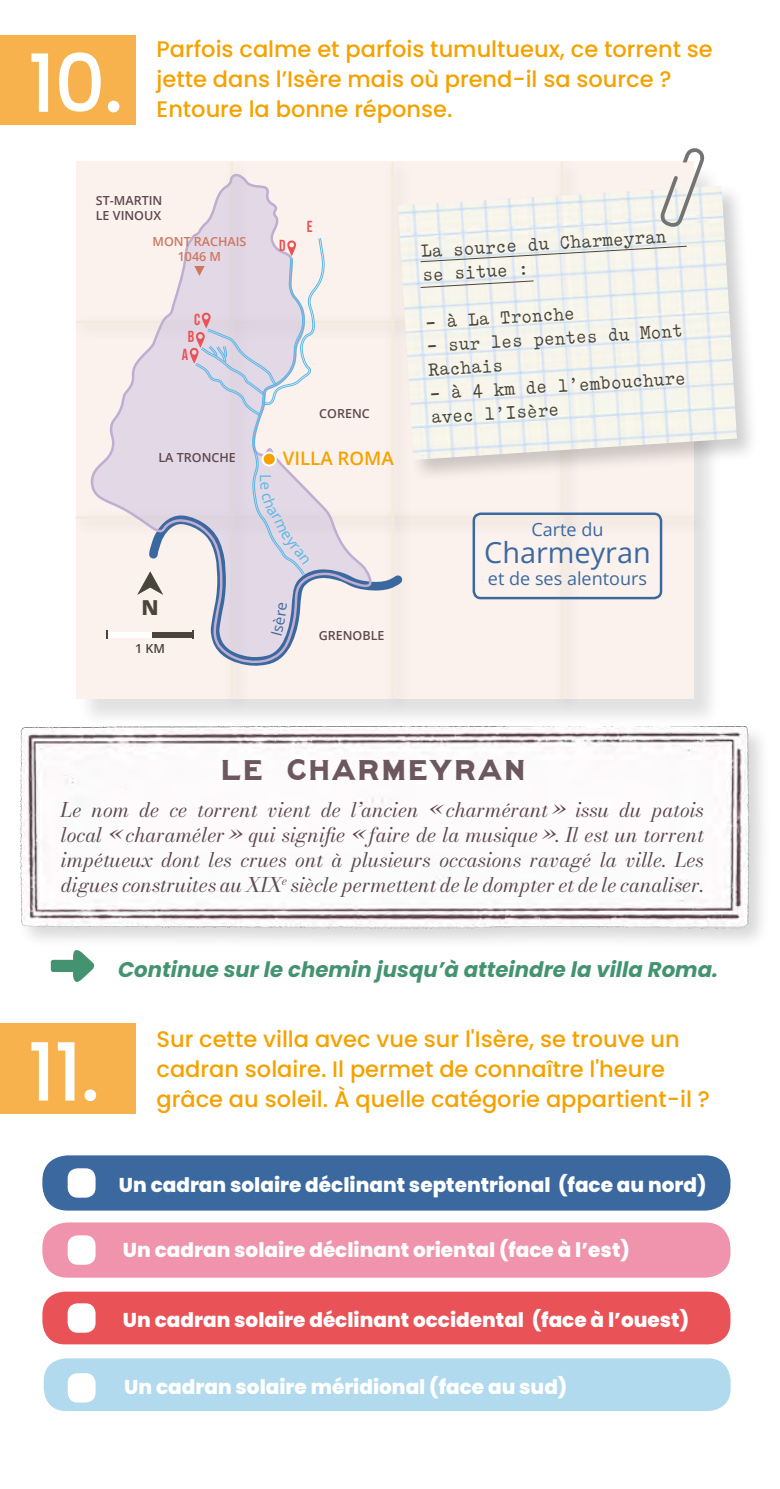
<style>
.page{position:relative;width:780px;height:1489px;background:#fff}
.page>*{position:absolute;margin:0;border:0;box-sizing:border-box;transform-origin:0 0}
.t1{font:500 80px "Poppins";color:#fff}
.t2{font:29px "Antique";letter-spacing:.07em;color:#6c575e}
.t3{font:28.75px "Open Sans";color:#3b699f}
.t4{font:500 22.5px/30px "Poppins";color:#f5a200}
.t5{font:italic 700 21.25px "Poppins";color:#439370}
.t6{font:800 20.5px "Open Sans";color:#49453a}
.t7{font:italic 20px/25px "Bodoni Moda";color:#5d484e;text-align:justify}
.t8{font:800 20px "Poppins";color:#fff}
.t9{font:600 18.75px "Open Sans";color:#f5a200}
.t10{font:18px "Open Sans";color:#3b699f}
.t11{font:17.5px/24.5px "am type 1";color:#49453a}
.t12{font:16px "Bebas Neue";color:#e95358}
.t13{font:600 12.5px/15px "Open Sans";color:#5d484e}
.t14{font:600 12.5px/15px "Open Sans";color:#cf775e;text-align:center}
.t15{font:600 12.5px "Open Sans";color:#49453a}
</style>
<div class="page">
<div style="left:17px;top:723px;width:754px;height:227px;background:#fafafa"></div>
<img style="left:20px;top:726px;width:740px;height:211px">
<div style="left:77px;top:163px;width:645px;height:565px;background:#000;opacity:.12"></div>
<div style="left:76px;top:162px;width:617px;height:537px;background:#fbf2ee"></div>
<div style="left:68px;top:312px;width:638px;height:30px;background:#000;opacity:.19"></div>
<hr style="left:76px;top:321px;width:612px;height:2px;background:#f4ebdc">
<div style="left:68px;top:508px;width:642px;height:29px;background:#000;opacity:.19"></div>
<hr style="left:76px;top:516px;width:617px;height:2px;background:#f4ebdc">
<div style="left:222px;top:154px;width:29px;height:562px;background:#000;opacity:.19"></div>
<hr style="left:231px;top:162px;width:2px;height:537px;background:#f4ebdc">
<div style="left:382px;top:154px;width:30px;height:562px;background:#000;opacity:.19"></div>
<hr style="left:391px;top:162px;width:3px;height:537px;background:#f4ebdc">
<div style="left:0;top:35px;width:135px;height:89px;background:#f7b14d"></div>
<div style="left:51px;top:959px;width:25px;height:12px;background:#439370;border-radius:2px"></div>
<svg style="left:73px;top:950px;width:22px;height:32px"></svg>
<svg style="left:90px;top:77px;width:282px;height:562px"></svg>
<div style="left:551px;top:154px;width:30px;height:562px;background:#000;opacity:.19"></div>
<hr style="left:560px;top:162px;width:3px;height:537px;background:#f4ebdc">
<div style="left:395px;top:182px;width:364px;height:301px;background:#000;opacity:.19"></div>
<img style="left:398px;top:186px;width:339px;height:274px">
<svg style="left:660px;top:148px;width:44px;height:79px"></svg>
<svg style="left:420px;top:245px;width:267px;height:17px"></svg>
<svg style="left:420px;top:280px;width:114px;height:8px"></svg>
<div style="left:472px;top:512px;width:190px;height:87px;border:2px solid #3b699f;border-radius:7px"></div>
<div style="left:0;top:1023px;width:135px;height:90px;background:#f7b14d"></div>
<div style="left:44px;top:1358px;width:686px;height:52px;background:#b1daee;border-radius:22px"></div>
<div style="left:68px;top:1372px;width:28px;height:30px;background:#fff;border-radius:10px"></div>
<div style="left:42px;top:1222px;width:688px;height:55px;background:#f094ad;border-radius:25px"></div>
<div style="left:68px;top:1235px;width:28px;height:29px;background:#fff;border-radius:10px"></div>
<div style="left:42px;top:1291px;width:688px;height:53px;background:#e95358;border-radius:22px"></div>
<div style="left:68px;top:1303px;width:28px;height:29px;background:#fff;border-radius:10px"></div>
<div style="left:42px;top:1155px;width:688px;height:55px;background:#3b699f;border-radius:25px"></div>
<div style="left:68px;top:1168px;width:28px;height:29px;background:#fff;border-radius:10px"></div>
<svg style="left:107px;top:237px;width:303px;height:434px"></svg>
<h1 class="t1" style="left:28px;top:37px;width:97px">10.</h1>
<p class="t4" style="left:156px;top:35px;width:557px">Parfois calme et parfois tumultueux, ce torrent se jette dans l’Isère mais où prend-il sa source ?<br>Entoure la bonne réponse.</p>
<p class="t13" style="left:96px;top:192px;width:68px">ST-MARTIN<br>LE VINOUX</p>
<p class="t14" style="left:152px;top:234px;width:95px">MONT RACHAIS<br>1046 M</p>
<p class="t12" style="left:194px;top:310px;width:8px">c</p>
<p class="t12" style="left:188px;top:327px;width:8px">b</p>
<p class="t12" style="left:182px;top:345px;width:8px">a</p>
<p class="t13" style="left:158px;top:450px;width:79px">LA TRONCHE</p>
<p class="t6" style="left:142px;top:592px;width:19px">N</p>
<p class="t15" style="left:135px;top:640px;width:31px">1 KM</p>
<p class="t12" style="left:279px;top:236px;width:8px">D</p>
<p class="t12" style="left:307px;top:217px;width:7px">E</p>
<p class="t13" style="left:319px;top:406px;width:52px">CORENC</p>
<p class="t9" style="left:283px;top:445px;width:113px">VILLA ROMA</p>
<p class="t13" style="left:319px;top:627px;width:67px">GRENOBLE</p>
<p class="t11" style="left:420px;top:237px;width:247px;rotate:-3deg">La source du Charmeyran se situe :</p>
<p class="t11" style="left:425px;top:309px;width:151px;rotate:-3deg">- à La Tronche</p>
<p class="t11" style="left:426px;top:332px;width:258px;rotate:-3deg">- sur les pentes du Mont<br>Rachais</p>
<p class="t11" style="left:429px;top:380px;width:258px;rotate:-3deg">- à 4 km de l’embouchure avec l’Isère</p>
<p class="t10" style="left:531px;top:517px;width:74px">Carte du</p>
<h3 class="t3" style="left:484px;top:533px;width:168px">Charmeyran</h3>
<p class="t10" style="left:488px;top:566px;width:161px">et de ses alentours</p>
<h2 class="t2" style="left:221px;top:752px;width:305px">LE CHARMEYRAN</h2>
<p class="t7" style="left:61px;top:796px;width:644px">Le nom de ce torrent vient de l’ancien « charmérant » issu du patois local « charaméler » qui signifie « faire de la musique ». Il est un torrent impétueux dont les crues ont à plusieurs occasions ravagé la ville. Les digues construites au XIX<sup>e</sup> siècle permettent de le dompter et de le canaliser.</p>
<h1 class="t1" style="left:28px;top:1026px;width:74px">11.</h1>
<p class="t5" style="left:118px;top:957px;width:601px">Continue sur le chemin jusqu’à atteindre la villa Roma.</p>
<p class="t4" style="left:156px;top:1024px;width:555px">Sur cette villa avec vue sur l'Isère, se trouve un cadran solaire. Il permet de connaître l'heure grâce au soleil. À quelle catégorie appartient-il ?</p>
<p class="t8" style="left:119px;top:1172px;width:589px">Un cadran solaire déclinant septentrional (face au nord)</p>
<p class="t8" style="left:123px;top:1238px;width:508px">Un cadran solaire déclinant oriental (face à l’est)</p>
<p class="t8" style="left:123px;top:1307px;width:567px">Un cadran solaire déclinant occidental (face à l’ouest)</p>
<p class="t8" style="left:124px;top:1375px;width:444px">Un cadran solaire méridional (face au sud)</p>
</div>
